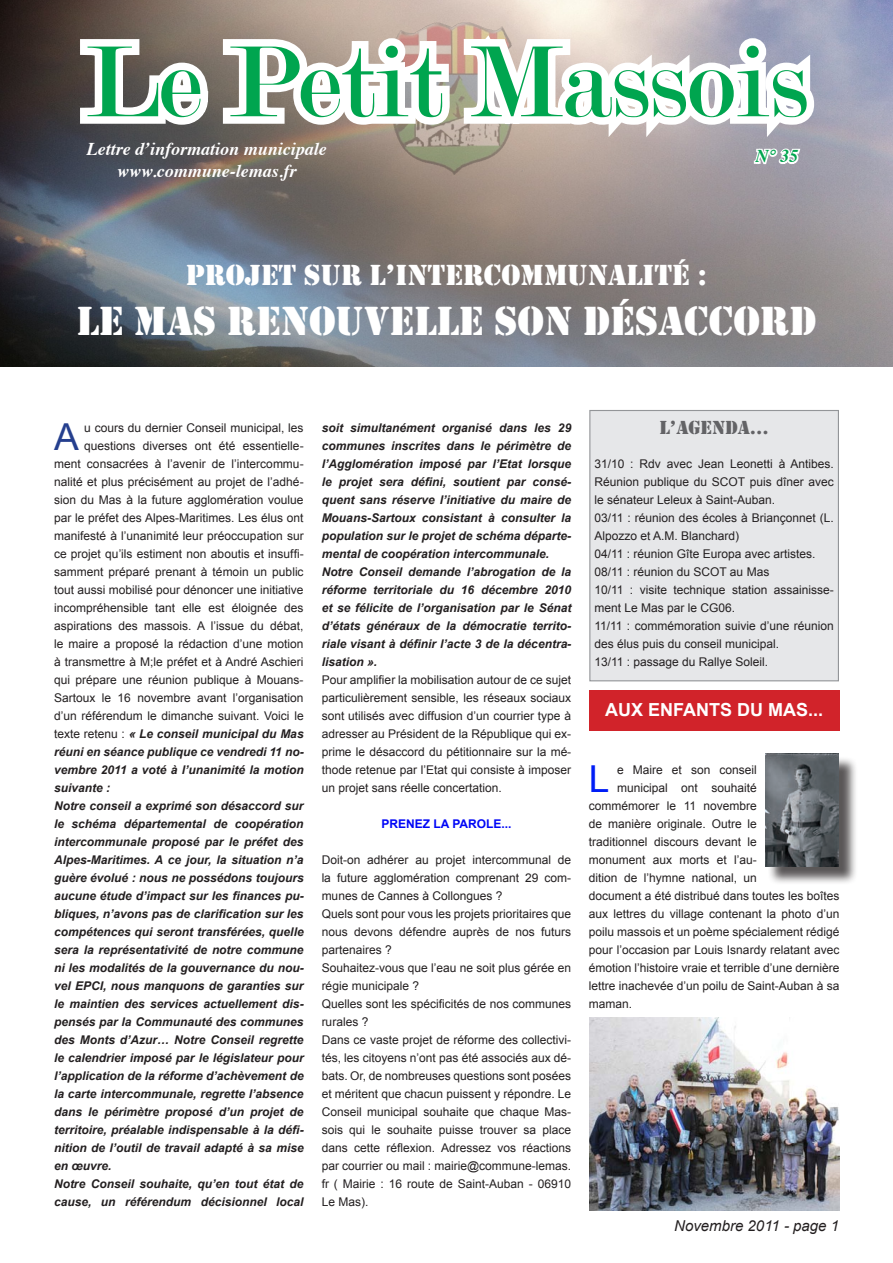
<style>
.page{position:relative;width:893px;height:1263px;background:#fff}
.page>*{position:absolute;margin:0;border:0;box-sizing:border-box;transform-origin:0 0}
.t1{font:108px "Modern";color:#00a54f}
.t2{font:42px "Stencil";color:#fff}
.t3{font:37.2px "Arial";color:#253f8e}
.t4{font:37.2px "Arial";color:#001df6}
.t5{font:30px "Stencil";color:#fff}
.t6{font:19.5px "Stencil";color:#636366}
.t7{font:italic 700 18px "Times";color:#fff}
.t8{font:700 18px "Arial";color:#fff}
.t9{font:italic 700 18px "Times";color:#00a54f}
.t10{font:italic 15px "Arial";color:#231f20}
.t11{font:12px/18px "Arial";color:#231f20;text-align:justify}
.t12{font:italic 700 12px/18px "Arial";color:#231f20;text-align:justify}
.t13{font:700 12px "Arial";color:#0006f7}
.s1{font-weight:400;font-style:normal}
</style>
<div class="page">
<img style="left:0;top:0;width:893px;height:367px">
<img style="left:377px;top:19px;width:150px;height:164px">
<svg style="left:73px;top:25px;width:753px;height:142px"></svg>
<div style="left:589px;top:410px;width:250px;height:271px;background:#e6e7e9;border:1px solid #939598"></div>
<div style="left:768px;top:756px;width:89px;height:129px;background:#231f20;opacity:.75"></div>
<img style="left:765px;top:754px;width:74px;height:112px">
<div style="left:589px;top:690px;width:250px;height:41px;background:#d1232a"></div>
<img style="left:589px;top:1017px;width:250px;height:193px">
<p class="t1" style="left:85px;top:28px;width:724px">Le Petit Massois</p>
<p class="t9" style="left:756px;top:139px;width:44px">N° 35</p>
<p class="t7" style="left:87px;top:132px;width:242px">Lettre d’information municipale</p>
<p class="t7" style="left:117px;top:154px;width:181px">www.commune-lemas.fr</p>
<p class="t5" style="left:186px;top:257px;width:523px">PROJET SUR L’INTERCOMMUNALITÉ :</p>
<p class="t2" style="left:76px;top:297px;width:742px">LE MAS RENOUVELLE SON DÉSACCORD</p>
<p class="t3" style="left:54px;top:413px;width:26px">A</p>
<p class="t11" style="left:84px;top:419px;width:221px">u cours du dernier Conseil municipal, les</p>
<p class="t11" style="left:84px;top:437px;width:221px">questions diverses ont été essentielle-</p>
<p class="t11" style="left:54px;top:455px;width:251px">ment consacrées à l’avenir de l’intercommu-</p>
<p class="t11" style="left:54px;top:473px;width:251px">nalité et plus précisément au projet de l’adhé-</p>
<p class="t11" style="left:54px;top:491px;width:251px">sion du Mas à la future agglomération voulue</p>
<p class="t11" style="left:54px;top:509px;width:251px">par le préfet des Alpes-Maritimes. Les élus ont</p>
<p class="t11" style="left:54px;top:527px;width:251px">manifesté à l’unanimité leur préoccupation sur</p>
<p class="t11" style="left:54px;top:545px;width:251px">ce projet qu’ils estiment non aboutis et insuffi-</p>
<p class="t11" style="left:54px;top:563px;width:251px">samment préparé prenant à témoin un public</p>
<p class="t11" style="left:54px;top:581px;width:251px">tout aussi mobilisé pour dénoncer une initiative</p>
<p class="t11" style="left:54px;top:599px;width:251px">incompréhensible tant elle est éloignée des</p>
<p class="t11" style="left:54px;top:617px;width:251px">aspirations des massois. A l’issue du débat,</p>
<p class="t11" style="left:54px;top:635px;width:251px">le maire a proposé la rédaction d’une motion</p>
<p class="t11" style="left:54px;top:653px;width:251px">à transmettre à M;le préfet et à André Aschieri</p>
<p class="t11" style="left:54px;top:671px;width:251px">qui prépare une réunion publique à Mouans-</p>
<p class="t11" style="left:54px;top:689px;width:251px">Sartoux le 16 novembre avant l’organisation</p>
<p class="t11" style="left:54px;top:707px;width:251px">d’un référendum le dimanche suivant. Voici le</p>
<p class="t12" style="left:54px;top:725px;width:251px"><span class="s1">texte retenu :</span> « Le conseil municipal du Mas</p>
<p class="t12" style="left:54px;top:743px;width:251px">réuni en séance publique ce vendredi 11 no-</p>
<p class="t12" style="left:54px;top:761px;width:251px">vembre 2011 a voté à l’unanimité la motion</p>
<p class="t12" style="left:54px;top:779px;width:58px">suivante :</p>
<p class="t12" style="left:54px;top:797px;width:251px">Notre conseil a exprimé son désaccord sur le schéma départemental de coopération intercommunale proposé par le préfet des Alpes-Maritimes. A ce jour, la situation n’a guère évolué : nous ne possédons toujours aucune étude d’impact sur les finances pu&shy;bliques, n’avons pas de clarification sur les compétences qui seront transférées, quelle sera la représentativité de notre commune ni les modalités de la gouvernance du nou&shy;vel EPCI, nous manquons de garanties sur le maintien des services actuellement dis&shy;pensés par la Communauté des communes des Monts d’Azur… Notre Conseil regrette le calendrier imposé par le législateur pour l’application de la réforme d’achèvement de la carte intercommunale, regrette l’absence dans le périmètre proposé d’un projet de territoire, préalable indispensable à la défi&shy;nition de l’outil de travail adapté à sa mise en œuvre.</p>
<p class="t12" style="left:54px;top:1175px;width:251px">Notre Conseil souhaite, qu’en tout état de cause, un référendum décisionnel local</p>
<p class="t12" style="left:322px;top:419px;width:251px">soit simultanément organisé dans les 29 communes inscrites dans le périmètre de l’Agglomération imposé par l’Etat lorsque le projet sera défini, soutient par consé&shy;quent sans réserve l’initiative du maire de Mouans-Sartoux consistant à consulter la population sur le projet de schéma départe&shy;mental de coopération intercommunale.</p>
<p class="t12" style="left:322px;top:563px;width:251px">Notre Conseil demande l’abrogation de la réforme territoriale du 16 décembre 2010 et se félicite de l’organisation par le Sénat d’états généraux de la démocratie territo&shy;riale visant à définir l’acte 3 de la décentra&shy;lisation ».</p>
<p class="t11" style="left:322px;top:671px;width:251px">Pour amplifier la mobilisation autour de ce sujet particulièrement sensible, les réseaux sociaux sont utilisés avec diffusion d’un courrier type à adresser au Président de la République qui ex&shy;prime le désaccord du pétitionnaire sur la mé&shy;thode retenue par l’Etat qui consiste à imposer un projet sans réelle concertation.</p>
<p class="t13" style="left:381px;top:816px;width:132px">PRENEZ LA PAROLE...</p>
<p class="t11" style="left:322px;top:851px;width:251px">Doit-on adhérer au projet intercommunal de la future agglomération comprenant 29 com&shy;munes de Cannes à Collongues ?</p>
<p class="t11" style="left:322px;top:905px;width:251px">Quels sont pour vous les projets prioritaires que nous devons défendre auprès de nos futurs partenaires ?</p>
<p class="t11" style="left:322px;top:959px;width:251px">Souhaitez-vous que l’eau ne soit plus gérée en régie municipale ?</p>
<p class="t11" style="left:322px;top:995px;width:251px">Quelles sont les spécificités de nos communes rurales ?</p>
<p class="t11" style="left:322px;top:1031px;width:251px">Dans ce vaste projet de réforme des collectivi&shy;tés, les citoyens n’ont pas été associés aux dé&shy;bats. Or, de nombreuses questions sont posées et méritent que chacun puissent y répondre. Le Conseil municipal souhaite que chaque Mas&shy;sois qui le souhaite puisse trouver sa place dans cette réflexion. Adressez vos réactions par courrier ou mail : mairie@commune-lemas. fr ( Mairie : 16 route de Saint-Auban - 06910<br>Le Mas).</p>
<p class="t6" style="left:659px;top:416px;width:55px">L’AGENDA</p>
<p class="t6" style="left:750px;top:416px;width:20px">...</p>
<p class="t11" style="left:594px;top:455px;width:241px">31/10 : Rdv avec Jean Leonetti à Antibes.<br>Réunion publique du SCOT puis dîner avec le sénateur Leleux à Saint-Auban.</p>
<p class="t11" style="left:594px;top:509px;width:241px">03/11 : réunion des écoles à Briançonnet (L.<br>Alpozzo et A.M. Blanchard)</p>
<p class="t11" style="left:594px;top:545px;width:223px">04/11 : réunion Gîte Europa avec artistes.</p>
<p class="t11" style="left:594px;top:563px;width:176px">08/11 : réunion du SCOT au Mas</p>
<p class="t11" style="left:594px;top:581px;width:241px">10/11 : visite technique station assainisse&shy;ment Le Mas par le CG06.</p>
<p class="t11" style="left:594px;top:617px;width:241px">11/11 : commémoration suivie d’une réunion des élus puis du conseil municipal.</p>
<p class="t11" style="left:594px;top:653px;width:175px">13/11 : passage du Rallye Soleil.</p>
<p class="t8" style="left:605px;top:697px;width:220px">AUX ENFANTS DU MAS...</p>
<p class="t4" style="left:589px;top:755px;width:22px">L</p>
<p class="t11" style="left:617px;top:761px;width:141px">e Maire et son conseil</p>
<p class="t11" style="left:617px;top:779px;width:141px">municipal ont souhaité</p>
<p class="t11" style="left:589px;top:797px;width:169px">commémorer le 11 novembre</p>
<p class="t11" style="left:589px;top:815px;width:169px">de manière originale. Outre le</p>
<p class="t11" style="left:589px;top:833px;width:169px">traditionnel discours devant le</p>
<p class="t11" style="left:589px;top:851px;width:169px">monument aux morts et l’au-</p>
<p class="t11" style="left:589px;top:869px;width:169px">dition de l’hymne national, un</p>
<p class="t11" style="left:589px;top:887px;width:252px">document a été distribué dans toutes les boîtes</p>
<p class="t11" style="left:589px;top:905px;width:252px">aux lettres du village contenant la photo d’un</p>
<p class="t11" style="left:589px;top:923px;width:252px">poilu massois et un poème spécialement rédigé</p>
<p class="t11" style="left:589px;top:941px;width:252px">pour l’occasion par Louis Isnardy relatant avec</p>
<p class="t11" style="left:589px;top:959px;width:252px">émotion l’histoire vraie et terrible d’une dernière</p>
<p class="t11" style="left:589px;top:977px;width:252px">lettre inachevée d’un poilu de Saint-Auban à sa</p>
<p class="t11" style="left:589px;top:995px;width:45px">maman.</p>
<p class="t10" style="left:674px;top:1216px;width:166px">Novembre 2011 - page 1</p>
</div>
